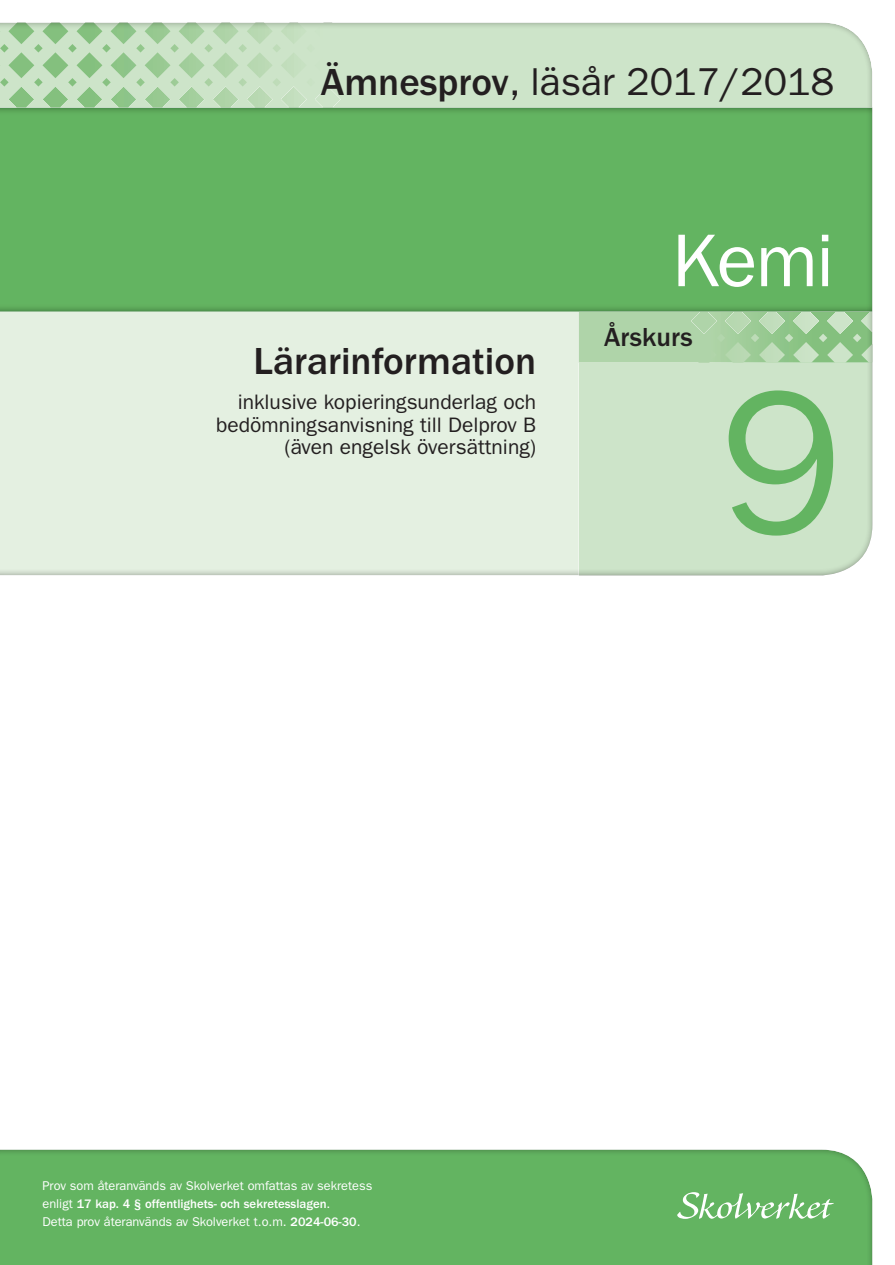
<style>
.page{position:relative;width:895px;height:1265px;background:#fff}
.page>*{position:absolute;margin:0;border:0;box-sizing:border-box;transform-origin:0 0}
.t1{font:205.5px "ITC Franklin Gothic Std";color:#63b461}
.t2{font:75px "ITC Franklin Gothic Std";color:#fff}
.t3{font:39px "ITC Franklin Gothic Std";color:#231f20}
.t4{font:500 39px "ITC Franklin Gothic Std";color:#231f20}
.t5{font:500 27px "ITC Franklin Gothic Std";color:#231f20}
.t6{font:21px/22.5px "ITC Franklin Gothic Std";color:#231f20;text-align:right}
.t7{font:12.75px/18px "ITC Franklin Gothic Std";color:#fff}
.s1{font-weight:500}
</style>
<div class="page">
<div style="left:0;top:1147px;width:872px;height:118px;background:#63b461"></div>
<svg style="left:677px;top:1192px;width:156px;height:27px"></svg>
<div style="left:0;top:21px;width:872px;height:555px;background:#231f20;opacity:.5"></div>
<h3 class="t3" style="left:320px;top:59px;width:514px"><span class="s1">Ämnesprov</span>, läsår 2017/2018</h3>
<h3 class="t4" style="left:253px;top:339px;width:284px">Lärarinformation</h3>
<h3 class="t6" style="left:216px;top:391px;width:321px">inklusive kopieringsunderlag och bedömningsanvisning till Delprov B (även engelsk översättning)</h3>
<h2 class="t2" style="left:671px;top:218px;width:164px">Kemi</h2>
<h3 class="t5" style="left:604px;top:322px;width:90px">Årskurs</h3>
<h1 class="t1" style="left:719px;top:346px;width:125px">9</h1>
<p class="t7" style="left:42px;top:1177px;width:331px">Prov som återanvänds av Skolverket omfattas av sekretess enligt <span class="s1">17 kap. 4 § offentlighets- och sekretesslagen</span>.<br>Detta prov återanvänds av Skolverket t.o.m. <span class="s1">2024-06-30</span>.</p>
</div>
